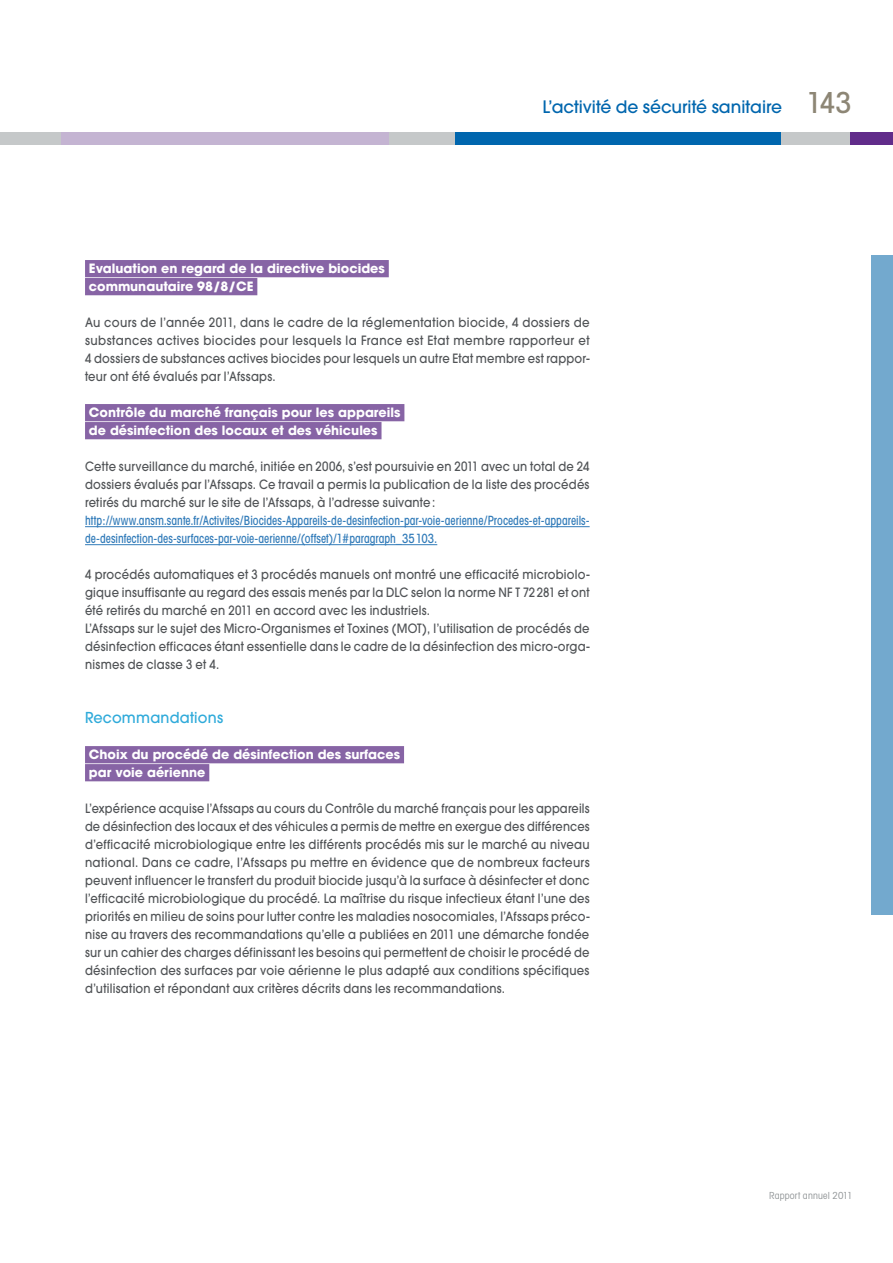
<style>
.page{position:relative;width:893px;height:1263px;background:#fff}
.page>*{position:absolute;margin:0;border:0;box-sizing:border-box;transform-origin:0 0}
.t1{font:500 17.1px "Avant Garde";color:#0066ae}
.t2{font:500 15px "Avant Garde";letter-spacing:.015em;color:#2faada;scale:.96 1}
.t3{font:500 12.75px/18px "Avant Garde";letter-spacing:.02em;color:#505356;text-align:justify;scale:.89 1}
.t4{font:500 12.75px/18px "Avant Garde";letter-spacing:.02em;color:#505356;text-align:justify;scale:.9 1}
.t5{font:500 12.75px/18px "Avant Garde";letter-spacing:.02em;color:#505356;text-align:justify;scale:.92 1}
.t6{font:700 12.75px/18px "Avant Garde";color:#fff}
.t7{font:500 condensed 12.75px/18px "Avant Garde";letter-spacing:.005em;color:#317bb9;scale:.9 1}
.t8{font:condensed 9.75px "Avant Garde";letter-spacing:.02em;color:#919597}
.s1{font-stretch:condensed;font-size:28.95px;color:#8d8675}
</style>
<div class="page">
<div style="left:0;top:132px;width:893px;height:13px;background:#c5c8c9"></div>
<div style="left:62px;top:132px;width:327px;height:13px;background:#c4b4d2"></div>
<div style="left:850px;top:132px;width:43px;height:13px;background:#612c8a"></div>
<div style="left:455px;top:132px;width:325px;height:13px;background:#0066ae"></div>
<div style="left:872px;top:255px;width:21px;height:659px;background:#73a9ce"></div>
<div style="left:85px;top:260px;width:304px;height:17px;background:#8764a5"></div>
<div style="left:85px;top:278px;width:172px;height:17px;background:#8764a5"></div>
<div style="left:85px;top:404px;width:319px;height:17px;background:#8764a5"></div>
<div style="left:85px;top:422px;width:296px;height:17px;background:#8764a5"></div>
<hr style="left:85px;top:526px;width:505px;height:1px;background:#317bb9">
<hr style="left:85px;top:544px;width:352px;height:1px;background:#317bb9">
<div style="left:85px;top:746px;width:319px;height:17px;background:#8764a5"></div>
<div style="left:85px;top:764px;width:124px;height:17px;background:#8764a5"></div>
<h1 class="t1" style="left:542px;top:100px;width:311px">L’activité de sécurité sanitaire <span class="s1">143</span></h1>
<p class="t6" style="left:89px;top:261px;width:297px">Evaluation en regard de la directive biocides communautaire 98/8/CE</p>
<p class="t5" style="left:85px;top:315px;width:550px">Au cours de l’année 2011, dans le cadre de la réglementation biocide, 4 dossiers de substances actives biocides pour lesquels la France est Etat membre rapporteur et 4 dossiers de substances actives biocides pour lesquels un autre Etat membre est rappor&shy;teur ont été évalués par l’Afssaps.</p>
<p class="t6" style="left:89px;top:405px;width:313px">Contrôle du marché français pour les appareils de désinfection des locaux et des véhicules</p>
<p class="t4" style="left:85px;top:459px;width:562px">Cette surveillance du marché, initiée en 2006, s’est poursuivie en 2011 avec un total de 24 dossiers évalués par l’Afssaps. Ce travail a permis la publication de la liste des procédés retirés du marché sur le site de l’Afssaps, à l’adresse suivante :</p>
<p class="t7" style="left:85px;top:513px;width:562px">http://www.ansm.sante.fr/Activites/Biocides-Appareils-de-desinfection-par-voie-aerienne/Procedes-et-appareils&shy;de-desinfection-des-surfaces-par-voie-aerienne/(offset)/1#paragraph_35 103.</p>
<p class="t4" style="left:85px;top:567px;width:562px;text-align:left">4 procédés automatiques et 3 procédés manuels ont montré une efficacité microbiolo&shy;gique insuffisante au regard des essais menés par la DLC selon la norme NF T 72 281 et ont été retirés du marché en 2011 en accord avec les industriels.<br>L’Afssaps sur le sujet des Micro-Organismes et Toxines (MOT), l’utilisation de procédés de désinfection efficaces étant essentielle dans le cadre de la désinfection des micro-orga&shy;nismes de classe 3 et 4.</p>
<p class="t2" style="left:85px;top:712px;width:145px">Recommandations</p>
<p class="t6" style="left:89px;top:747px;width:313px">Choix du procédé de désinfection des surfaces par voie aérienne</p>
<p class="t3" style="left:85px;top:801px;width:568px">L’expérience acquise l’Afssaps au cours du Contrôle du marché français pour les appareils de désinfection des locaux et des véhicules a permis de mettre en exergue des différences d’efficacité microbiologique entre les différents procédés mis sur le marché au niveau national. Dans ce cadre, l’Afssaps pu mettre en évidence que de nombreux facteurs peuvent influencer le transfert du produit biocide jusqu’à la surface à désinfecter et donc l’efficacité microbiologique du procédé. La maîtrise du risque infectieux étant l’une des priorités en milieu de soins pour lutter contre les maladies nosocomiales, l’Afssaps préco&shy;nise au travers des recommandations qu’elle a publiées en 2011 une démarche fondée sur un cahier des charges définissant les besoins qui permettent de choisir le procédé de désinfection des surfaces par voie aérienne le plus adapté aux conditions spécifiques d’utilisation et répondant aux critères décrits dans les recommandations.</p>
<p class="t8" style="left:769px;top:1192px;width:85px">Rapport annuel 2011</p>
</div>
